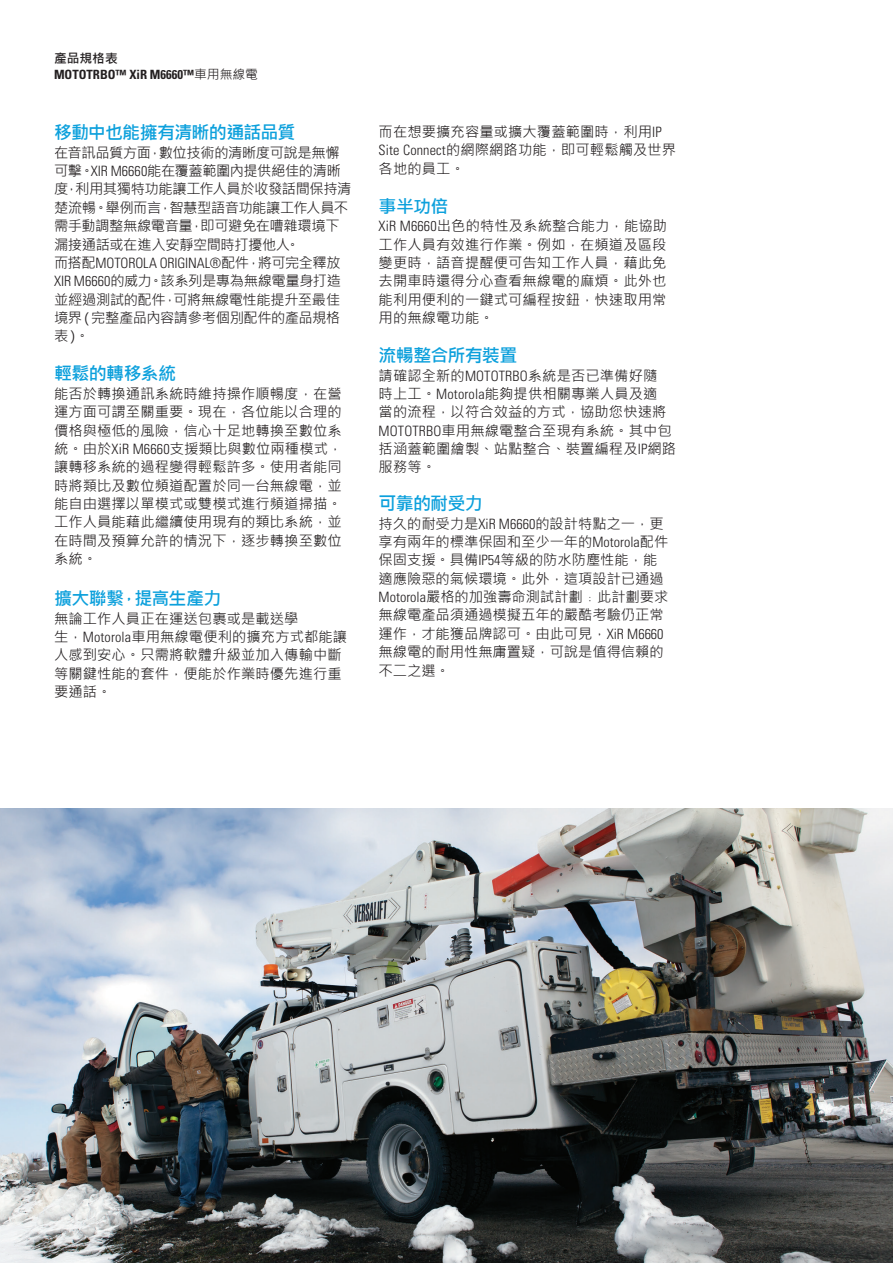
<style>
.page{position:relative;width:893px;height:1263px;background:#fff}
.page>*{position:absolute;margin:0;border:0;box-sizing:border-box;transform-origin:0 0}
.t1{font:700 18px "Microsoft Jheng Hei";letter-spacing:-.04em;color:#0ca0dc}
.t2{font:14.25px/18.3px "Microsoft Jheng Hei";color:#231f20}
.t3{font:14.25px/18.3px "Microsoft Jheng Hei";letter-spacing:-.025em;color:#231f20}
.t4{font:300 condensed 14.25px "Univers";letter-spacing:-.005em;color:#231f20}
.t5{font:700 condensed 12.75px "Univers";color:#231f20}
.t6{font:700 12.75px "Microsoft Jheng Hei";color:#231f20}
.s1{font-family:"Microsoft Jheng Hei";font-weight:400;font-stretch:normal}
.s2{font-family:"Univers";font-weight:300;font-stretch:condensed}
</style>
<div class="page">
<img style="left:1px;top:808px;width:892px;height:455px">
<p class="t6" style="left:54px;top:51px;width:65px">產品規格表</p>
<p class="t5" style="left:54px;top:66px;width:205px">MOTOTRBO™ XiR M6660™<span class="s1">車用無線電</span></p>
<p class="t1" style="left:54px;top:121px;width:243px">移動中也能擁有清晰的通話品質</p>
<p class="t3" style="left:54px;top:143px;width:299px">在音訊品質方面，數位技術的清晰度可說是無懈可擊。<span class="s2">XIR M6660</span>能在覆蓋範圍內提供絕佳的清晰度，利用其獨特功能讓工作人員於收發話間保持清楚流暢。舉例而言，智慧型語音功能讓工作人員不需手動調整無線電音量，即可避免在嘈雜環境下漏接通話或在進入安靜空間時打擾他人。</p>
<p class="t4" style="left:54px;top:254px;width:288px"><span class="s1">而搭配</span>MOTOROLA ORIGINAL®<span class="s1">配件，將可完全釋放</span></p>
<p class="t2" style="left:54px;top:272px;width:289px;text-align:justify"><span class="s2">XIR M6660</span>的威力。該系列是專為無線電量身打造並經過測試的配件，可將無線電性能提升至最佳境界（完整產品內容請參考個別配件的產品規格表）。</p>
<p class="t1" style="left:54px;top:362px;width:124px">輕鬆的轉移系統</p>
<p class="t2" style="left:54px;top:384px;width:290px;text-align:justify">能否於轉換通訊系統時維持操作順暢度，在營運方面可謂至關重要。現在，各位能以合理的價格與極低的風險，信心十足地轉換至數位系統。由於<span class="s2">XiR M6660</span>支援類比與數位兩種模式，讓轉移系統的過程變得輕鬆許多。使用者能同時將類比及數位頻道配置於同一台無線電，並能自由選擇以單模式或雙模式進行頻道掃描。工作人員能藉此繼續使用現有的類比系統，並在時間及預算允許的情況下，逐步轉換至數位系統。</p>
<p class="t1" style="left:54px;top:587px;width:169px">擴大聯繫，提高生產力</p>
<p class="t2" style="left:54px;top:609px;width:295px">無論工作人員正在運送包裹或是載送學<br>生，<span class="s2">Motorola</span>車用無線電便利的擴充方式都能讓人感到安心。只需將軟體升級並加入傳輸中斷等關鍵性能的套件，便能於作業時優先進行重要通話。</p>
<p class="t2" style="left:379px;top:122px;width:299px">而在想要擴充容量或擴大覆蓋範圍時，利用<span class="s2">IP<br>Site Connect</span>的網際網路功能，即可輕鬆觸及世界各地的員工。</p>
<p class="t1" style="left:379px;top:195px;width:71px">事半功倍</p>
<p class="t2" style="left:379px;top:217px;width:290px;text-align:justify"><span class="s2">XiR M6660</span>出色的特性及系統整合能力，能協助工作人員有效進行作業。例如，在頻道及區段變更時，語音提醒便可告知工作人員，藉此免去開車時還得分心查看無線電的麻煩。此外也能利用便利的一鍵式可編程按鈕，快速取用常用的無線電功能。</p>
<p class="t1" style="left:379px;top:344px;width:140px">流暢整合所有裝置</p>
<p class="t2" style="left:379px;top:366px;width:299px">請確認全新的<span class="s2">MOTOTRBO</span>系統是否已準備好隨<br>時上工。<span class="s2">Motorola</span>能夠提供相關專業人員及適<br>當的流程，以符合效益的方式，協助您快速將<br><span class="s2">MOTOTRBO</span>車用無線電整合至現有系統。其中包括涵蓋範圍繪製、站點整合、裝置編程及<span class="s2">IP</span>網路服務等。</p>
<p class="t1" style="left:379px;top:492px;width:106px">可靠的耐受力</p>
<p class="t2" style="left:379px;top:514px;width:291px">持久的耐受力是<span class="s2">XiR M6660</span>的設計特點之一，更享有兩年的標準保固和至少一年的<span class="s2">Motorola</span>配件保固支援。具備<span class="s2">IP54</span>等級的防水防塵性能，能適應險惡的氣候環境。此外，這項設計已通過<br><span class="s2">Motorola</span>嚴格的加強壽命測試計劃﹔此計劃要求無線電產品須通過模擬五年的嚴酷考驗仍正常運作，才能獲品牌認可。由此可見，<span class="s2">XiR M6660</span>無線電的耐用性無庸置疑，可說是值得信賴的不二之選。</p>
</div>
